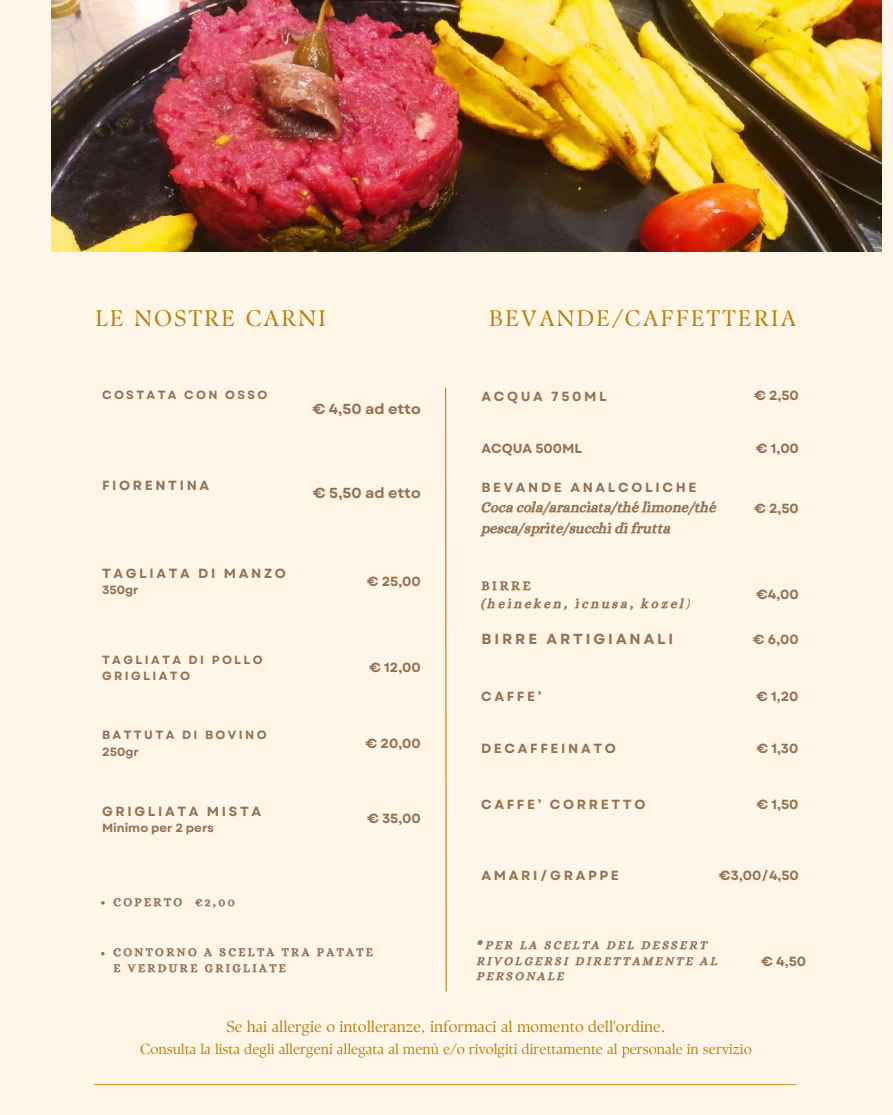
<style>
.page{position:relative;width:893px;height:1115px;background:#fff}
.page>*{position:absolute;margin:0;border:0;box-sizing:border-box;transform-origin:0 0}
.t1{font:22.5px "TY Serif D";letter-spacing:.1em;color:#b87f0c}
.t2{font:15.9px "TY Serif D";color:#b87f0c}
.t3{font:14.55px "TY Serif D";color:#b87f0c}
.t4{font:14.55px/21.1px "CA Generated";letter-spacing:.01em;color:#947355}
.t5{font:700 14.55px "Garet";letter-spacing:.2em;color:#947355}
.t6{font:700 13.2px "Garet";letter-spacing:.2em;color:#947355}
.t7{font:13.2px/17.9px "CA Generated";letter-spacing:.2em;color:#947355}
.t8{font:700 13.2px "Garet";color:#947355}
.t9{font:11.85px/15.9px "CA Generated";letter-spacing:.2em;color:#947355}
.t10{font:700 11.85px/16.2px "Garet";letter-spacing:.2em;color:#947355}
.t11{font:700 11.85px "Garet";color:#947355}
</style>
<div class="page">
<div style="left:0;top:0;width:892px;height:1115px;background:#fff6e8"></div>
<img style="left:52px;top:0;width:829px;height:252px">
<svg style="left:445px;top:387px;width:2px;height:605px"></svg>
<hr style="left:94px;top:1084px;width:701px;height:1px;background:#d49e33">
<svg style="left:101px;top:952px;width:4px;height:3px"></svg>
<svg style="left:101px;top:901px;width:4px;height:4px"></svg>
<h1 class="t1" style="left:95px;top:305px;width:232px">LE NOSTRE CARNI</h1>
<h1 class="t1" style="left:489px;top:305px;width:308px">BEVANDE/CAFFETTERIA</h1>
<p class="t10" style="left:102px;top:387px;width:167px">COSTATA CON OSSO</p>
<p class="t6" style="left:102px;top:475px;width:109px">FIORENTINA</p>
<p class="t6" style="left:102px;top:564px;width:185px">TAGLIATA DI MANZO</p>
<p class="t10" style="left:102px;top:582px;width:38px">350gr</p>
<p class="t5" style="left:312px;top:398px;width:110px">€ 4,50 ad etto</p>
<p class="t5" style="left:312px;top:482px;width:109px">€ 5,50 ad etto</p>
<p class="t6" style="left:366px;top:572px;width:56px">€ 25,00</p>
<p class="t10" style="left:102px;top:652px;width:162px">TAGLIATA DI POLLO<br>GRIGLIATO</p>
<p class="t6" style="left:369px;top:658px;width:53px">€ 12,00</p>
<p class="t10" style="left:102px;top:727px;width:166px">BATTUTA DI BOVINO<br>250gr</p>
<p class="t6" style="left:365px;top:734px;width:57px">€ 20,00</p>
<p class="t6" style="left:102px;top:801px;width:161px">GRIGLIATA MISTA</p>
<p class="t11" style="left:102px;top:819px;width:113px">Minimo per 2 pers</p>
<p class="t9" style="left:113px;top:893px;width:123px">COPERTO €2,00</p>
<p class="t6" style="left:367px;top:809px;width:55px">€ 35,00</p>
<p class="t9" style="left:113px;top:944px;width:261px">CONTORNO A SCELTA TRA PATATE<br>E VERDURE GRIGLIATE</p>
<p class="t6" style="left:481px;top:387px;width:127px">ACQUA 750ML</p>
<p class="t6" style="left:753px;top:385px;width:46px">€ 2,50</p>
<p class="t8" style="left:481px;top:439px;width:102px">ACQUA 500ML</p>
<p class="t6" style="left:755px;top:439px;width:45px">€ 1,00</p>
<p class="t6" style="left:481px;top:478px;width:216px">BEVANDE ANALCOLICHE</p>
<p class="t4" style="left:481px;top:496px;width:236px">Coca cola/aranciata/thé limone/thé pesca/sprite/succhi di frutta</p>
<p class="t6" style="left:753px;top:499px;width:46px">€ 2,50</p>
<p class="t7" style="left:481px;top:577px;width:210px">BIRRE<br>(heineken, icnusa, kozel)</p>
<p class="t6" style="left:755px;top:585px;width:44px">€4,00</p>
<p class="t5" style="left:481px;top:628px;width:193px">BIRRE ARTIGIANALI</p>
<p class="t6" style="left:752px;top:629px;width:47px">€ 6,00</p>
<p class="t6" style="left:481px;top:686px;width:62px">CAFFE’</p>
<p class="t6" style="left:755px;top:686px;width:44px">€ 1,20</p>
<p class="t6" style="left:481px;top:739px;width:136px">DECAFFEINATO</p>
<p class="t6" style="left:756px;top:739px;width:44px">€ 1,30</p>
<p class="t6" style="left:481px;top:795px;width:166px">CAFFE’ CORRETTO</p>
<p class="t6" style="left:756px;top:795px;width:43px">€ 1,50</p>
<p class="t6" style="left:481px;top:866px;width:139px">AMARI/GRAPPE</p>
<p class="t6" style="left:718px;top:866px;width:81px">€3,00/4,50</p>
<p class="t9" style="left:477px;top:937px;width:242px">*PER LA SCELTA DEL DESSERT<br>RIVOLGERSI DIRETTAMENTE AL<br>PERSONALE</p>
<p class="t6" style="left:761px;top:952px;width:46px">€ 4,50</p>
<p class="t2" style="left:226px;top:1016px;width:440px">Se hai allergie o intolleranze, informaci al momento dell'ordine.</p>
<p class="t3" style="left:140px;top:1040px;width:613px">Consulta la lista degli allergeni allegata al menù e/o rivolgiti direttamente al personale in servizio</p>
</div>
